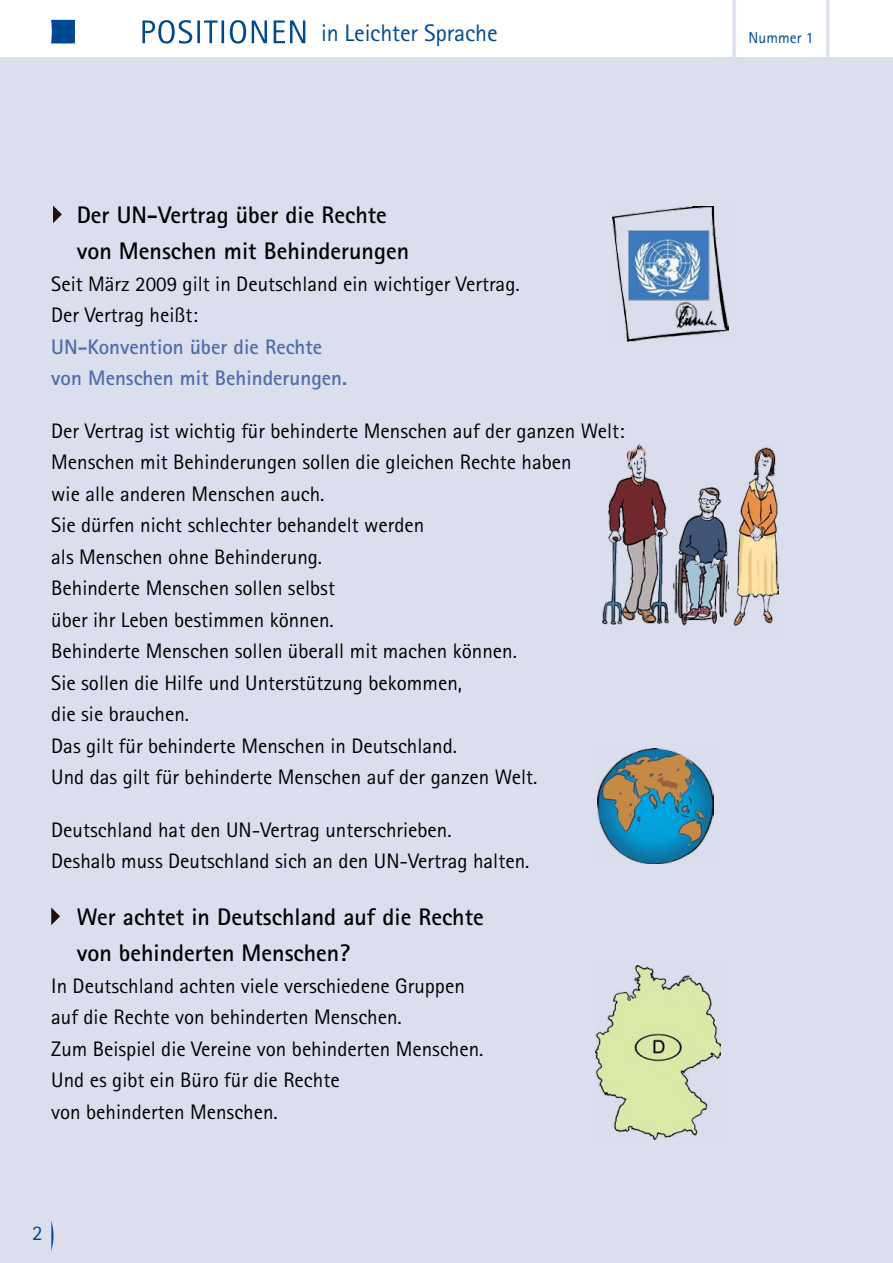
<style>
.page{position:relative;width:893px;height:1263px;background:#fff}
.page>*{position:absolute;margin:0;border:0;box-sizing:border-box;transform-origin:0 0}
.t1{font:86.7px "Rotis Sans Serif Std";color:#dbdeed;scale:.55 1}
.t2{font:700 24px/36px "Rotis Sans Serif Std";color:#000}
.t3{font:24px "Rotis Sans Serif Std";letter-spacing:-.005em;color:#004990}
.t4{font:21px "Rotis Sans Serif Std";color:#000}
.t5{font:700 21px "Rotis Sans Serif Std";color:#4f6da9}
.t6{font:21px "Rotis Sans Serif Std";color:#004990}
.t7{font:15.75px "Rotis Sans Serif Std";color:#004990}
</style>
<div class="page">
<div style="left:0;top:58px;width:893px;height:1205px;background:#dbdeed"></div>
<svg style="left:51px;top:1221px;width:3px;height:30px"></svg>
<svg style="left:51px;top:20px;width:24px;height:23px"></svg>
<svg style="left:142px;top:20px;width:163px;height:24px"></svg>
<svg style="left:51px;top:907px;width:9px;height:18px"></svg>
<svg style="left:53px;top:206px;width:9px;height:17px"></svg>
<img style="left:603px;top:444px;width:175px;height:183px">
<img style="left:612px;top:206px;width:117px;height:135px">
<img style="left:598px;top:748px;width:116px;height:115px">
<img style="left:595px;top:965px;width:126px;height:175px">
<p class="t3" style="left:321px;top:19px;width:178px">in Leichter Sprache</p>
<h3 class="t2" style="left:77px;top:197px;width:334px">Der UN-Vertrag über die Rechte von Menschen mit Behinderungen</h3>
<p class="t4" style="left:51px;top:271px;width:470px">Seit März 2009 gilt in Deutschland ein wichtiger Vertrag.</p>
<p class="t4" style="left:51px;top:303px;width:148px">Der Vertrag heißt:</p>
<p class="t5" style="left:51px;top:333px;width:273px">UN-Konvention über die Rechte</p>
<p class="t5" style="left:51px;top:365px;width:297px">von Menschen mit Behinderungen.</p>
<p class="t4" style="left:51px;top:418px;width:575px">Der Vertrag ist wichtig für behinderte Menschen auf der ganzen Welt:</p>
<p class="t4" style="left:51px;top:450px;width:522px">Menschen mit Behinderungen sollen die gleichen Rechte haben</p>
<p class="t4" style="left:51px;top:481px;width:275px">wie alle anderen Menschen auch.</p>
<p class="t4" style="left:51px;top:513px;width:375px">Sie dürfen nicht schlechter behandelt werden</p>
<p class="t4" style="left:51px;top:544px;width:272px">als Menschen ohne Behinderung.</p>
<p class="t4" style="left:51px;top:576px;width:285px">Behinderte Menschen sollen selbst</p>
<p class="t4" style="left:51px;top:607px;width:284px">über ihr Leben bestimmen können.</p>
<p class="t4" style="left:51px;top:639px;width:467px">Behinderte Menschen sollen überall mit machen können.</p>
<p class="t4" style="left:51px;top:670px;width:412px">Sie sollen die Hilfe und Unterstützung bekommen,</p>
<p class="t4" style="left:51px;top:702px;width:140px">die sie brauchen.</p>
<p class="t4" style="left:51px;top:733px;width:407px">Das gilt für behinderte Menschen in Deutschland.</p>
<p class="t4" style="left:51px;top:765px;width:488px">Und das gilt für behinderte Menschen auf der ganzen Welt.</p>
<p class="t4" style="left:51px;top:817px;width:402px">Deutschland hat den UN-Vertrag unterschrieben.</p>
<p class="t4" style="left:51px;top:849px;width:480px">Deshalb muss Deutschland sich an den UN-Vertrag halten.</p>
<h3 class="t2" style="left:77px;top:899px;width:409px">Wer achtet in Deutschland auf die Rechte von behinderten Menschen?</h3>
<p class="t4" style="left:51px;top:973px;width:415px">In Deutschland achten viele verschiedene Gruppen</p>
<p class="t4" style="left:51px;top:1005px;width:352px">auf die Rechte von behinderten Menschen.</p>
<p class="t4" style="left:51px;top:1036px;width:434px">Zum Beispiel die Vereine von behinderten Menschen.</p>
<p class="t4" style="left:51px;top:1068px;width:290px">Und es gibt ein Büro für die Rechte</p>
<p class="t4" style="left:51px;top:1099px;width:228px">von behinderten Menschen.</p>
<p class="t6" style="left:32px;top:1220px;width:12px">2</p>
<h1 class="t1" style="left:728px;top:-33px;width:24px">|</h1>
<p class="t7" style="left:749px;top:28px;width:67px">Nummer 1</p>
<h1 class="t1" style="left:822px;top:-33px;width:24px">|</h1>
</div>
